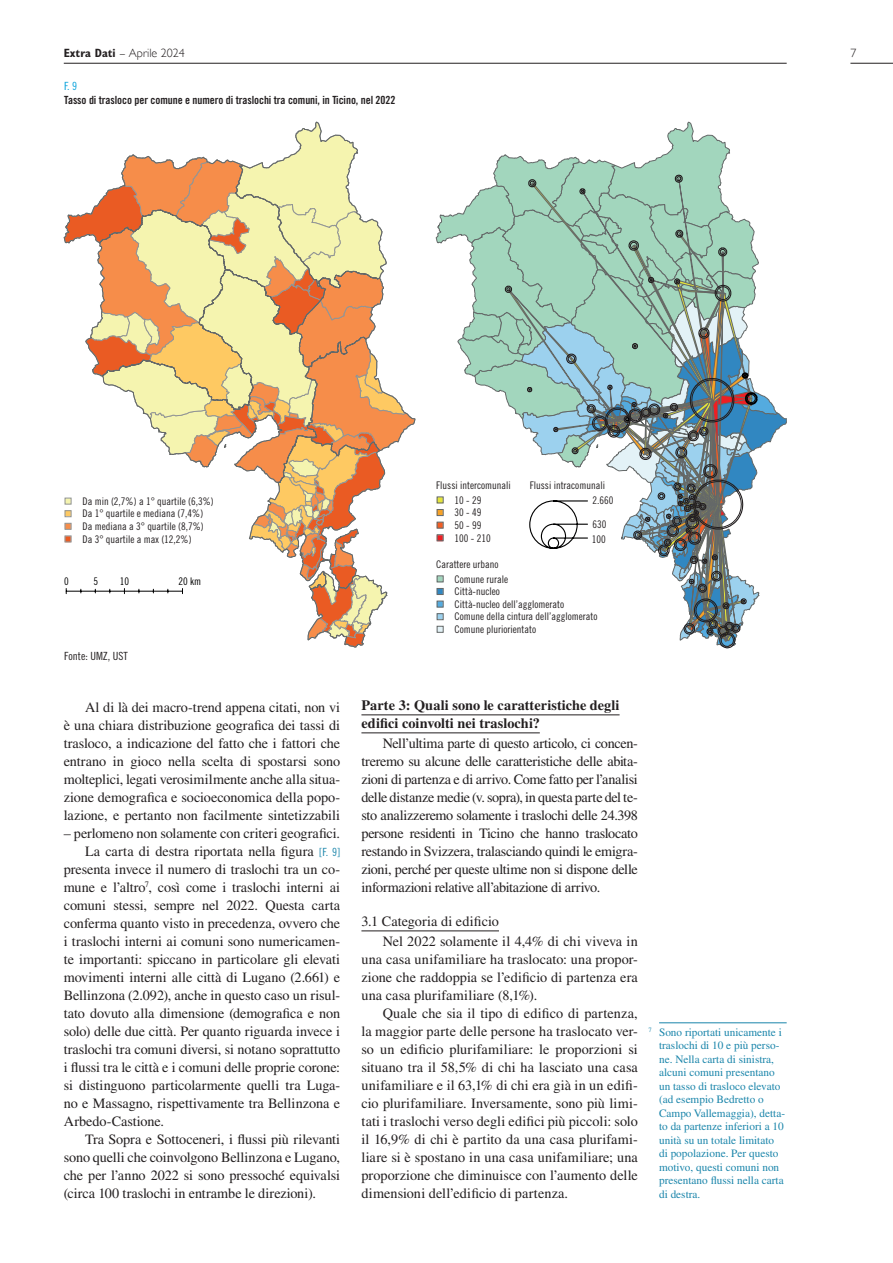
<style>
.page{position:relative;width:893px;height:1263px;background:#fff}
.page>*{position:absolute;margin:0;border:0;box-sizing:border-box;transform-origin:0 0}
.t1{font:14.25px/18px "Times LT Std";letter-spacing:-.005em;color:#231f20;text-align:justify}
.t2{font:700 14.25px/18px "Times LT Std";letter-spacing:.005em;color:#231f20}
.t3{font:300 12px "Gill Sans";color:#231f20}
.t4{font:11.25px/13.5px "Times LT Std";color:#1a85aa}
.t5{font:11.25px "Trade Gothic LT Std Bd Cn 20";letter-spacing:-.005em;color:#231f20}
.t6{font:11.25px "Trade Gothic LT Std Cn 18";color:#231f20}
.t7{font:11.25px "Trade Gothic LT Std Cn 18";color:#009fda}
.t8{font:10.5px/12.6px "Trade Gothic LT Std Cn 18";color:#231f20}
.t9{font:10.5px "Trade Gothic LT Std Cn 18";color:#000001}
.s1{font-family:"Gill Sans MT Std";font-weight:700;font-stretch:condensed}
.s2{font-family:"Trade Gothic LT Std Cn 18";font-size:11.25px;color:#1a85aa}
</style>
<div class="page">
<hr style="left:64px;top:63px;width:723px;height:1px;background:#231f20">
<hr style="left:850px;top:63px;width:43px;height:1px;background:#231f20">
<hr style="left:361px;top:714px;width:259px;height:1px;background:#231f20">
<hr style="left:361px;top:732px;width:179px;height:1px;background:#231f20">
<hr style="left:361px;top:930px;width:138px;height:1px;background:#231f20">
<hr style="left:659px;top:1022px;width:128px;height:1px;background:#1a85aa">
<svg style="left:64px;top:122px;width:351px;height:525px"></svg>
<svg style="left:435px;top:121px;width:352px;height:613px"></svg>
<p class="t3" style="left:64px;top:46px;width:122px"><span class="s1">Extra Dati</span> – Aprile 2024</p>
<p class="t3" style="left:850px;top:46px;width:7px">7</p>
<p class="t7" style="left:64px;top:79px;width:15px">F. 9</p>
<p class="t5" style="left:64px;top:93px;width:333px">Tasso di trasloco per comune e numero di traslochi tra comuni, in Ticino, nel 2022</p>
<p class="t8" style="left:436px;top:479px;width:76px">Flussi intercomunali</p>
<p class="t8" style="left:530px;top:479px;width:77px">Flussi intracomunali</p>
<p class="t8" style="left:82px;top:495px;width:133px">Da min (2,7%) a 1° quartile (6,3%)<br>Da 1° quartile e mediana (7,4%)<br>Da mediana a 3° quartile (8,7%)<br>Da 3° quartile a max (12,2%)</p>
<p class="t8" style="left:455px;top:494px;width:38px">10 - 29<br>30 - 49<br>50 - 99<br>100 - 210</p>
<p class="t8" style="left:436px;top:558px;width:64px">Carattere urbano</p>
<p class="t8" style="left:593px;top:494px;width:22px">2.660</p>
<p class="t8" style="left:592px;top:516px;width:16px;line-height:15.1px">630<br>100</p>
<p class="t9" style="left:64px;top:575px;width:6px">0</p>
<p class="t9" style="left:94px;top:575px;width:6px">5</p>
<p class="t9" style="left:120px;top:575px;width:11px">10</p>
<p class="t9" style="left:178px;top:575px;width:24px">20 km</p>
<p class="t6" style="left:64px;top:649px;width:65px">Fonte: UMZ, UST</p>
<p class="t1" style="left:64px;top:698px;width:278px;text-indent:21px">Al di là dei macro-trend appena citati, non vi è una chiara distribuzione geografica dei tassi di trasloco, a indicazione del fatto che i fattori che entrano in gioco nella scelta di spostarsi sono molteplici, legati verosimilmente anche alla situa&shy;zione demografica e socioeconomica della popo&shy;lazione, e pertanto non facilmente sintetizzabili</p>
<p class="t1" style="left:64px;top:824px;width:278px">– perlomeno non solamente con criteri geografici.</p>
<p class="t1" style="left:85px;top:842px;width:257px">La carta di destra riportata nella figura <span class="s2">[F. 9]</span></p>
<p class="t1" style="left:64px;top:860px;width:278px">presenta invece il numero di traslochi tra un co-</p>
<p class="t1" style="left:64px;top:878px;width:278px">mune e l’altro<sup>7</sup>, così come i traslochi interni ai</p>
<p class="t1" style="left:64px;top:896px;width:278px">comuni stessi, sempre nel 2022. Questa carta</p>
<p class="t1" style="left:64px;top:914px;width:278px">conferma quanto visto in precedenza, ovvero che</p>
<p class="t1" style="left:64px;top:932px;width:278px">i traslochi interni ai comuni sono numericamen-</p>
<p class="t1" style="left:64px;top:950px;width:278px">te importanti: spiccano in particolare gli elevati</p>
<p class="t1" style="left:64px;top:968px;width:278px">movimenti interni alle città di Lugano (2.661) e</p>
<p class="t1" style="left:64px;top:986px;width:278px">Bellinzona (2.092), anche in questo caso un risul-</p>
<p class="t1" style="left:64px;top:1004px;width:278px">tato dovuto alla dimensione (demografica e non</p>
<p class="t1" style="left:64px;top:1022px;width:278px">solo) delle due città. Per quanto riguarda invece i</p>
<p class="t1" style="left:64px;top:1040px;width:278px">traslochi tra comuni diversi, si notano soprattutto</p>
<p class="t1" style="left:64px;top:1058px;width:278px">i flussi tra le città e i comuni delle proprie corone:</p>
<p class="t1" style="left:64px;top:1076px;width:278px">si distinguono particolarmente quelli tra Luga-</p>
<p class="t1" style="left:64px;top:1094px;width:278px">no e Massagno, rispettivamente tra Bellinzona e</p>
<p class="t1" style="left:64px;top:1112px;width:102px">Arbedo-Castione.</p>
<p class="t1" style="left:85px;top:1130px;width:257px">Tra Sopra e Sottoceneri, i flussi più rilevanti</p>
<p class="t1" style="left:64px;top:1148px;width:278px">sono quelli che coinvolgono Bellinzona e Lugano,</p>
<p class="t1" style="left:64px;top:1166px;width:278px">che per l’anno 2022 si sono pressoché equivalsi</p>
<p class="t1" style="left:64px;top:1184px;width:254px">(circa 100 traslochi in entrambe le direzioni).</p>
<p class="t8" style="left:455px;top:572px;width:144px">Comune rurale<br>Città-nucleo<br>Città-nucleo dell’agglomerato<br>Comune della cintura dell’agglomerato<br>Comune pluriorientato</p>
<p class="t2" style="left:361px;top:696px;width:260px">Parte 3: Quali sono le caratteristiche degli edifici coinvolti nei traslochi?</p>
<p class="t1" style="left:361px;top:734px;width:278px;text-indent:21px">Nell’ultima parte di questo articolo, ci concen&shy;treremo su alcune delle caratteristiche delle abita&shy;zioni di partenza e di arrivo. Come fatto per l’analisi delle distanze medie (v. sopra), in questa parte del te&shy;sto analizzeremo solamente i traslochi delle 24.398 persone residenti in Ticino che hanno traslocato restando in Svizzera, tralasciando quindi le emigra&shy;zioni, perché per queste ultime non si dispone delle informazioni relative all’abitazione di arrivo.</p>
<p class="t1" style="left:383px;top:912px;width:257px;line-height:19.5px;text-indent:-21px">3.1 Categoria di edificio<br>Nel 2022 solamente il 4,4% di chi viveva in</p>
<p class="t1" style="left:361px;top:950px;width:278px">una casa unifamiliare ha traslocato: una propor&shy;zione che raddoppia se l’edificio di partenza era una casa plurifamiliare (8,1%).</p>
<p class="t1" style="left:361px;top:1004px;width:278px;text-indent:21px">Quale che sia il tipo di edifico di partenza, la maggior parte delle persone ha traslocato ver&shy;so un edificio plurifamiliare: le proporzioni si situano tra il 58,5% di chi ha lasciato una casa unifamiliare e il 63,1% di chi era già in un edifi&shy;cio plurifamiliare. Inversamente, sono più limi&shy;tati i traslochi verso degli edifici più piccoli: solo il 16,9% di chi è partito da una casa plurifami&shy;liare si è spostano in una casa unifamiliare; una proporzione che diminuisce con l’aumento delle dimensioni dell’edificio di partenza.</p>
<p class="t4" style="left:659px;top:1025px;width:127px;text-indent:-11px"><sup>7</sup> Sono riportati unicamente i traslochi di 10 e più perso&shy;ne. Nella carta di sinistra, alcuni comuni presentano un tasso di trasloco elevato (ad esempio Bedretto o<br>Campo Vallemaggia), detta&shy;to da partenze inferiori a 10 unità su un totale limitato di popolazione. Per questo motivo, questi comuni non presentano flussi nella carta di destra.</p>
</div>
